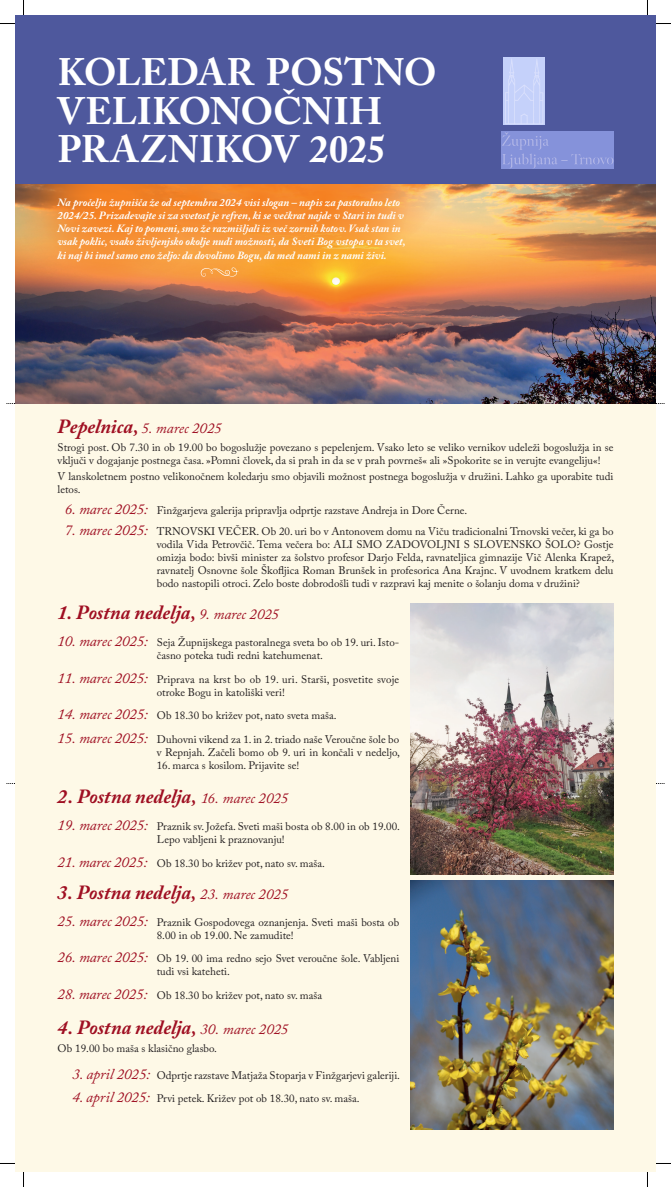
<style>
.page{position:relative;width:671px;height:1187px;background:#fff}
.page>*{position:absolute;margin:0;border:0;box-sizing:border-box;transform-origin:0 0}
.t1{font:700 38px/38px "Adobe Caslon Pro";letter-spacing:-.005em;color:#fff}
.t2{font:italic 700 20px "Adobe Caslon Pro";letter-spacing:-.005em;color:#9f0f22}
.t3{font:italic 15px "Adobe Caslon Pro";color:#9f0f22}
.t4{font:11px/13px "Adobe Caslon Pro";color:#231f20}
.t5{font:italic 700 11px/13px "Adobe Caslon Pro";color:#fff}
.s1{font-weight:700;font-size:20px}
.s2{font-style:italic;font-size:15px;color:#9f0f22}
.s3{font-weight:400;font-size:15px}
</style>
<div class="page">
<div style="left:15px;top:15px;width:641px;height:1157px;background:#fef9e7"></div>
<div style="left:15px;top:15px;width:641px;height:169px;background:#4e589d"></div>
<img style="left:15px;top:184px;width:641px;height:219px">
<img style="left:410px;top:604px;width:203px;height:270px">
<img style="left:503px;top:57px;width:41px;height:67px">
<svg style="left:501px;top:132px;width:112px;height:37px;background:#8895db"></svg>
<svg style="left:15px;top:184px;width:432px;height:100px;background:#f1973b"></svg>
<img style="left:410px;top:880px;width:203px;height:249px">
<svg style="left:0;top:23px;width:15px;height:1px"></svg>
<svg style="left:656px;top:23px;width:15px;height:1px"></svg>
<svg style="left:0;top:1163px;width:15px;height:1px"></svg>
<svg style="left:656px;top:1163px;width:15px;height:1px"></svg>
<svg style="left:23px;top:0;width:1px;height:15px"></svg>
<svg style="left:23px;top:1172px;width:1px;height:15px"></svg>
<svg style="left:647px;top:0;width:1px;height:15px"></svg>
<svg style="left:647px;top:1172px;width:1px;height:15px"></svg>
<h1 class="t1" style="left:58px;top:53px;width:381px">KOLEDAR POSTNO<br>VELIKONOČNIH<br>PRAZNIKOV 2025</h1>
<p class="t5" style="left:58px;top:196px;width:349px">Na pročelju župnišča že od septembra 2024 visi slogan – napis za pastoralno leto 2024/25. Prizadevajte si za svetost je refren, ki se večkrat najde v Stari in tudi v Novi zavezi. Kaj to pomeni, smo že razmišljali iz več zornih kotov. Vsak stan in vsak poklic, vsako življenjsko okolje nudi možnosti, da Sveti Bog vstopa v ta svet, ki naj bi imel samo eno željo: da dovolimo Bogu, da med nami in z nami živi.</p>
<h3 class="t3" style="left:58px;top:419px;width:166px"><span class="s1">Pepelnica,</span> 5. marec 2025</h3>
<p class="t4" style="left:58px;top:441px;width:557px">Strogi post. Ob 7.30 in ob 19.00 bo bogoslužje povezano s pepelenjem. Vsako leto se veliko vernikov udeleži bogoslužja in se vključi v dogajanje postnega časa. »Pomni človek, da si prah in da se v prah povrneš« ali »Spokorite se in verujte evangeliju«!</p>
<p class="t4" style="left:58px;top:470px;width:557px">V lanskoletnem postno velikonočnem koledarju smo objavili možnost postnega bogoslužja v družini. Lahko ga uporabite tudi letos.</p>
<p class="t4" style="left:65px;top:503px;width:404px"><span class="s2">6. marec 2025:</span> Finžgarjeva galerija pripravlja odprtje razstave Andreja in Dore Černe.</p>
<p class="t4" style="left:157px;top:524px;width:459px;text-align:justify;text-indent:-92px"><span class="s2">7. marec 2025:</span> TRNOVSKI VEČER. Ob 20. uri bo v Antonovem domu na Viču tradicionalni Trnovski večer, ki ga bo vodila Vida Petrovčič. Tema večera bo: ALI SMO ZADOVOLJNI S SLOVENSKO ŠOLO? Gostje omizja bodo: bivši minister za šolstvo profesor Darjo Felda, ravnateljica gimnazije Vič Alenka Krapež, ravnatelj Osnovne šole Škofljica Roman Brunšek in profesorica Ana Krajnc. V uvodnem kratkem delu bodo nastopili otroci. Zelo boste dobrodošli tudi v razpravi kaj menite o šolanju doma v družini?</p>
<h2 class="t2" style="left:58px;top:601px;width:223px">1. Postna nedelja, <span class="s3">9. marec 2025</span></h2>
<p class="t4" style="left:157px;top:635px;width:244px;text-indent:-99px"><span class="s2">10. marec 2025:</span> Seja Župnijskega pastoralnega sveta bo ob 19. uri. Isto&shy;časno poteka tudi redni katehumenat.</p>
<p class="t4" style="left:157px;top:672px;width:244px;text-indent:-99px"><span class="s2">11. marec 2025:</span> Priprava na krst bo ob 19. uri. Starši, posvetite svoje otroke Bogu in katoliški veri!</p>
<p class="t4" style="left:58px;top:709px;width:280px"><span class="s2">14. marec 2025:</span> Ob 18.30 bo križev pot, nato sveta maša.</p>
<p class="t4" style="left:58px;top:732px;width:344px;text-align:right"><span class="s2">15. marec 2025:</span> Duhovni vikend za 1. in 2. triado naše Veroučne šole bo v Repnjah. Začeli bomo ob 9. uri in končali v nedeljo,</p>
<p class="t4" style="left:157px;top:758px;width:144px">16. marca s kosilom. Prijavite se!</p>
<h2 class="t2" style="left:58px;top:785px;width:232px">2. Postna nedelja, <span class="s3">16. marec 2025</span></h2>
<p class="t4" style="left:157px;top:819px;width:245px;text-indent:-99px"><span class="s2">19. marec 2025:</span> Praznik sv. Jožefa. Sveti maši bosta ob 8.00 in ob 19.00.<br>Lepo vabljeni k praznovanju!</p>
<p class="t4" style="left:58px;top:856px;width:269px"><span class="s2">21. marec 2025:</span> Ob 18.30 bo križev pot, nato sv. maša.</p>
<h2 class="t2" style="left:58px;top:880px;width:232px">3. Postna nedelja, <span class="s3">23. marec 2025</span></h2>
<p class="t4" style="left:58px;top:915px;width:343px;text-align:center"><span class="s2">25. marec 2025:</span> Praznik Gospodovega oznanjenja. Sveti maši bosta ob<br>8.00 in ob 19.00. Ne zamudite!</p>
<p class="t4" style="left:157px;top:952px;width:244px;text-indent:-99px"><span class="s2">26. marec 2025:</span> Ob 19. 00 ima redno sejo Svet veroučne šole. Vabljeni tudi vsi kateheti.</p>
<p class="t4" style="left:58px;top:988px;width:266px"><span class="s2">28. marec 2025:</span> Ob 18.30 bo križev pot, nato sv. maša</p>
<h2 class="t2" style="left:58px;top:1015px;width:232px">4. Postna nedelja, <span class="s3">30. marec 2025</span></h2>
<p class="t4" style="left:58px;top:1042px;width:161px">Ob 19.00 bo maša s klasično glasbo.</p>
<p class="t4" style="left:72px;top:1068px;width:329px"><span class="s2">3. april 2025:</span> Odprtje razstave Matjaža Stoparja v Finžgarjevi galeriji.</p>
<p class="t4" style="left:72px;top:1092px;width:289px"><span class="s2">4. april 2025:</span> Prvi petek. Križev pot ob 18.30, nato sv. maša.</p>
</div>
